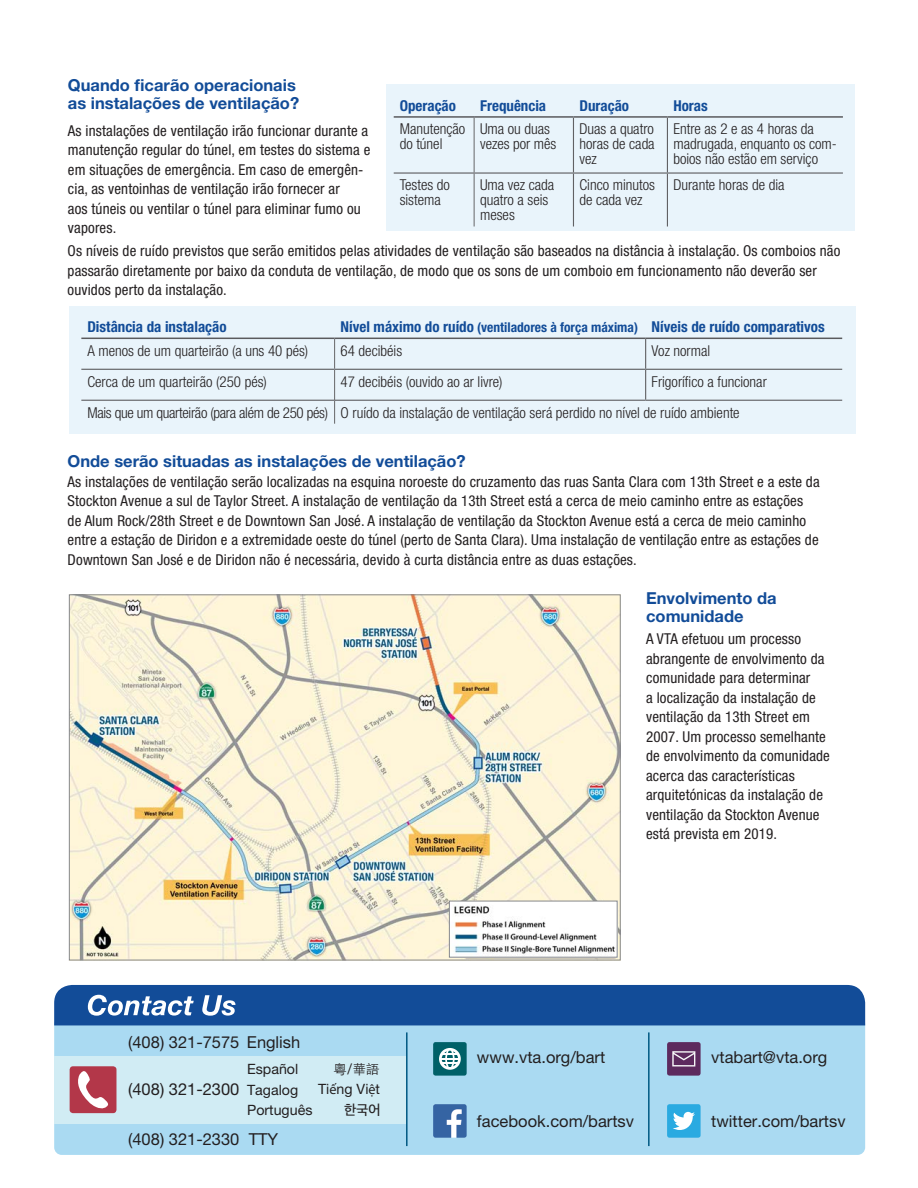
<style>
.page{position:relative;width:918px;height:1188px;background:#fff}
.page>*{position:absolute;margin:0;border:0;box-sizing:border-box;transform-origin:0 0}
.t1{font:700 16.5px/18px "Helvetica Neue LT Std";color:#124c98}
.t2{font:16.5px "Helvetica Neue LT Std";color:#231f20}
.bullets{font:condensed 15px/19.5px "Helvetica Neue LT Std";letter-spacing:.01em;color:#231f20}
.bullets-2{font:300 condensed 15px/15px "Helvetica Neue LT Std";color:#231f20}
.bullets-3{font:700 condensed 15px "Helvetica Neue LT Std";color:#124c98}
.bullets-4{font:300 condensed 15px "Helvetica Neue LT Std";letter-spacing:-.02em;color:#231f20}
.t3{font:14.25px "Helvetica Neue LT Std";color:#231f20}
.t4{font:500 14.25px "Apple SD Gothic Neo";color:#231f20}
.bullets-5{font:700 condensed 13.5px "Helvetica Neue LT Std";color:#124c98}
.t5{font:13.35px "Noto Sans CJ Ktc Regular B5 pc H";color:#231f20}
.s1{font-size:15px}
.s2{font-family:"Myriad Pro"}
</style>
<div class="page">
<div style="left:69px;top:306px;width:787px;height:128px;background:#e9f4fb"></div>
<img style="left:71px;top:596px;width:548px;height:362px">
<img style="left:451px;top:903px;width:165px;height:53px">
<div style="left:449px;top:901px;width:169px;height:57px;border:1px solid #86888b"></div>
<div style="left:386px;top:85px;width:468px;height:146px;background:#e9f4fb"></div>
<hr style="left:394px;top:116px;width:80px;height:2px;background:#5a5a5d">
<hr style="left:474px;top:116px;width:99px;height:2px;background:#5a5a5d">
<hr style="left:573px;top:116px;width:94px;height:2px;background:#5a5a5d">
<hr style="left:667px;top:116px;width:176px;height:2px;background:#5a5a5d">
<hr style="left:474px;top:118px;width:1px;height:54px;background:#656568">
<hr style="left:474px;top:174px;width:1px;height:52px;background:#656568">
<hr style="left:573px;top:118px;width:1px;height:54px;background:#616164">
<hr style="left:667px;top:118px;width:1px;height:54px;background:#616164">
<hr style="left:573px;top:174px;width:1px;height:52px;background:#616164">
<hr style="left:667px;top:174px;width:1px;height:52px;background:#616164">
<hr style="left:394px;top:172px;width:80px;height:2px;background:#5c5c5f">
<hr style="left:474px;top:172px;width:99px;height:2px;background:#5c5c5f">
<hr style="left:573px;top:172px;width:94px;height:2px;background:#5c5c5f">
<hr style="left:667px;top:172px;width:176px;height:2px;background:#5c5c5f">
<hr style="left:81px;top:400px;width:253px;height:1px;background:#5f5f62">
<hr style="left:335px;top:400px;width:311px;height:1px;background:#5f5f62">
<hr style="left:646px;top:400px;width:196px;height:1px;background:#5f5f62">
<hr style="left:81px;top:338px;width:254px;height:1px;background:#5a5a5d">
<hr style="left:335px;top:338px;width:311px;height:1px;background:#5a5a5d">
<hr style="left:646px;top:338px;width:196px;height:1px;background:#5a5a5d">
<hr style="left:334px;top:339px;width:1px;height:30px;background:#656568">
<hr style="left:334px;top:370px;width:1px;height:30px;background:#656568">
<svg style="left:334px;top:400px;width:1px;height:24px"></svg>
<hr style="left:645px;top:339px;width:1px;height:30px;background:#616164">
<hr style="left:645px;top:370px;width:1px;height:30px;background:#616164">
<hr style="left:81px;top:369px;width:254px;height:1px;background:#5c5c5f">
<hr style="left:335px;top:369px;width:311px;height:1px;background:#5c5c5f">
<hr style="left:646px;top:369px;width:196px;height:1px;background:#5c5c5f">
<div style="left:54px;top:1017px;width:811px;height:138px;background:#aadaf2;border-radius:8px"></div>
<div style="left:54px;top:1056px;width:353px;height:67px;background:#d1ecf4"></div>
<img style="left:433px;top:1104px;width:34px;height:34px">
<svg style="left:667px;top:1104px;width:34px;height:34px"></svg>
<div style="left:667px;top:1042px;width:34px;height:34px;background:#5d2a5e;border-radius:2px"></div>
<svg style="left:672px;top:1051px;width:23px;height:16px"></svg>
<div style="left:433px;top:1042px;width:34px;height:34px;background:#006068;border-radius:2px"></div>
<svg style="left:439px;top:1048px;width:22px;height:22px"></svg>
<div style="left:70px;top:1066px;width:46px;height:47px;background:#b33749;border-radius:3px"></div>
<svg style="left:78px;top:1071px;width:30px;height:38px"></svg>
<hr style="left:406px;top:1032px;width:2px;height:114px;background:#005883">
<hr style="left:648px;top:1032px;width:2px;height:114px;background:#005883">
<div style="left:54px;top:985px;width:811px;height:40px;background:#124c98"></div>
<p class="t1" style="left:68px;top:76px;width:233px">Quando ficarão operacionais as instalações de ventilação?</p>
<p class="bullets" style="left:68px;top:120px;width:304px">As instalações de ventilação irão funcionar durante a manutenção regular do túnel, em testes do sistema e em situações de emergência. Em caso de emergên&shy;cia, as ventoinhas de ventilação irão fornecer ar<br>aos túneis ou ventilar o túnel para eliminar fumo ou vapores.</p>
<p class="bullets-3" style="left:400px;top:97px;width:58px">Operação</p>
<p class="bullets-3" style="left:480px;top:97px;width:68px">Frequência</p>
<p class="bullets-3" style="left:579px;top:97px;width:51px">Duração</p>
<p class="bullets-3" style="left:673px;top:97px;width:36px">Horas</p>
<p class="bullets-2" style="left:400px;top:121px;width:67px">Manutenção do túnel</p>
<p class="bullets-2" style="left:480px;top:121px;width:78px">Uma ou duas vezes por mês</p>
<p class="bullets-2" style="left:579px;top:121px;width:77px;text-align:justify">Duas a quatro horas de cada vez</p>
<p class="bullets-2" style="left:673px;top:121px;width:165px">Entre as 2 e as 4 horas da madrugada, enquanto os com&shy;boios não estão em serviço</p>
<p class="bullets-2" style="left:400px;top:178px;width:52px">Testes do sistema</p>
<p class="bullets-2" style="left:480px;top:178px;width:76px">Uma vez cada quatro a seis meses</p>
<p class="bullets-2" style="left:579px;top:178px;width:77px">Cinco minutos de cada vez</p>
<p class="bullets-2" style="left:673px;top:178px;width:113px">Durante horas de dia</p>
<p class="bullets" style="left:68px;top:241px;width:774px">Os níveis de ruído previstos que serão emitidos pelas atividades de ventilação são baseados na distância à instalação. Os comboios não passarão diretamente por baixo da conduta de ventilação, de modo que os sons de um comboio em funcionamento não deverão ser ouvidos perto da instalação.</p>
<p class="bullets-3" style="left:87px;top:318px;width:141px">Distância da instalação</p>
<p class="bullets-5" style="left:341px;top:319px;width:299px"><span class="s1">Nível máximo do ruído</span> (ventiladores à força máxima)</p>
<p class="bullets-3" style="left:652px;top:318px;width:175px">Níveis de ruído comparativos</p>
<p class="bullets-2" style="left:87px;top:343px;width:222px">A menos de um quarteirão (a uns 40 pés)</p>
<p class="bullets-2" style="left:341px;top:343px;width:63px">64 decibéis</p>
<p class="bullets-2" style="left:652px;top:343px;width:60px">Voz normal</p>
<p class="bullets-2" style="left:87px;top:374px;width:181px">Cerca de um quarteirão (250 pés)</p>
<p class="bullets-2" style="left:341px;top:374px;width:163px">47 decibéis (ouvido ao ar livre)</p>
<p class="bullets-2" style="left:652px;top:374px;width:117px">Frigorífico a funcionar</p>
<p class="bullets-4" style="left:87px;top:404px;width:242px">Mais que um quarteirão (para além de 250 pés)</p>
<p class="bullets-2" style="left:341px;top:405px;width:401px">O ruído da instalação de ventilação será perdido no nível de ruído ambiente</p>
<p class="t1" style="left:68px;top:452px;width:400px">Onde serão situadas as instalações de ventilação?</p>
<p class="bullets" style="left:68px;top:471px;width:754px">As instalações de ventilação serão localizadas na esquina noroeste do cruzamento das ruas Santa Clara com 13th Street e a este da Stockton Avenue a sul de Taylor Street. A instalação de ventilação da 13th Street está a cerca de meio caminho entre as estações de Alum Rock/28th Street e de Downtown San José. A instalação de ventilação da Stockton Avenue está a cerca de meio caminho entre a estação de Diridon e a extremidade oeste do túnel (perto de Santa Clara). Uma instalação de ventilação entre as estações de Downtown San José e de Diridon não é necessária, devido à curta distância entre as duas estações.</p>
<p class="t1" style="left:646px;top:589px;width:132px">Envolvimento da comunidade</p>
<p class="bullets" style="left:646px;top:629px;width:185px">A VTA efetuou um processo abrangente de envolvimento da comunidade para determinar<br>a localização da instalação de ventilação da 13th Street em<br>2007. Um processo semelhante de envolvimento da comunidade acerca das características arquitetónicas da instalação de ventilação da Stockton Avenue está prevista em 2019.</p>
<p class="t2" style="left:128px;top:1032px;width:113px">(408) 321-7575</p>
<p class="t2" style="left:128px;top:1079px;width:113px">(408) 321-2300</p>
<p class="t2" style="left:128px;top:1130px;width:152px">(408) 321-2330 TTY</p>
<p class="t2" style="left:247px;top:1032px;width:55px">English</p>
<p class="t3" style="left:247px;top:1061px;width:53px">Español</p>
<p class="t5" style="left:334px;top:1058px;width:47px">粵/華語</p>
<p class="t3" style="left:247px;top:1081px;width:53px">Tagalog</p>
<p class="t3" style="left:318px;top:1081px;width:63px">Ti<span class="s2">ế</span>ng Vi<span class="s2">ệ</span>t</p>
<p class="t4" style="left:344px;top:1102px;width:38px">한국어</p>
<p class="t3" style="left:247px;top:1101px;width:67px">Português</p>
<p class="t2" style="left:477px;top:1047px;width:130px">www.vta.org/bart</p>
<p class="t2" style="left:711px;top:1047px;width:118px">vtabart@vta.org</p>
<p class="t2" style="left:477px;top:1111px;width:159px">facebook.com/bartsv</p>
<p class="t2" style="left:711px;top:1111px;width:136px">twitter.com/bartsv</p>
</div>
